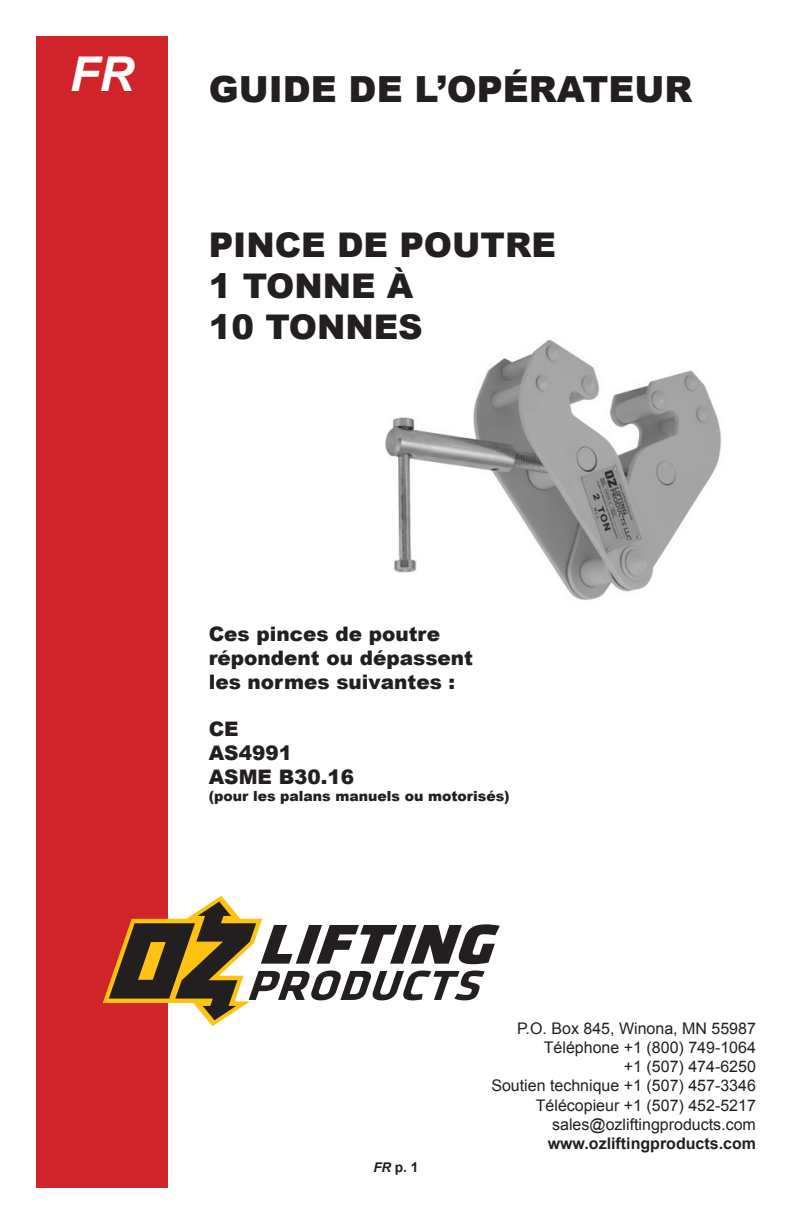
<style>
.page{position:relative;width:792px;height:1224px;background:#fff}
.page>*{position:absolute;margin:0;border:0;box-sizing:border-box;transform-origin:0 0}
.Paragraph{font:italic 700 48px "Arial";color:#fff}
.Cover_Title{font:900 36px "Arial";color:#231f20}
.Cover_Title-2{font:900 34px/40.8px "Arial";color:#231f20}
.t1{font:900 20px/24px "Arial";color:#231f20}
.Paragraph-2{font:16px/19.2px "Arial";color:#231f20;text-align:right}
.Paragraph-3{font:700 16px "Arial";color:#231f20}
.t2{font:900 14px "Arial";color:#231f20}
.pg_number{font:700 13.8px "Arial";color:#231f20}
.s1{font-style:italic;font-size:13.4px}
</style>
<div class="page">
<img style="left:385px;top:340px;width:337px;height:260px">
<div style="left:36px;top:36px;width:131px;height:1152px;background:#d1232a"></div>
<svg style="left:103px;top:896px;width:397px;height:130px"></svg>
<p class="Paragraph" style="left:70px;top:43px;width:65px">FR</p>
<p class="Cover_Title" style="left:209px;top:63px;width:485px">GUIDE DE L’OPÉRATEUR</p>
<p class="Cover_Title-2" style="left:209px;top:223px;width:349px">PINCE DE POUTRE</p>
<p class="Cover_Title-2" style="left:209px;top:264px;width:216px">1 TONNE À<br>10 TONNES</p>
<p class="t1" style="left:209px;top:621px;width:266px">Ces pinces de poutre répondent ou dépassent les normes suivantes :</p>
<p class="t1" style="left:209px;top:716px;width:31px">CE</p>
<p class="t1" style="left:209px;top:740px;width:85px">AS4991</p>
<p class="t1" style="left:209px;top:764px;width:147px">ASME B30.16</p>
<p class="t2" style="left:209px;top:786px;width:303px">(pour les palans manuels ou motorisés)</p>
<p class="pg_number" style="left:373px;top:1158px;width:47px"><span class="s1">FR</span> p. 1</p>
<p class="Paragraph-2" style="left:517px;top:1019px;width:240px">P.O. Box 845, Winona, MN 55987</p>
<p class="Paragraph-2" style="left:544px;top:1038px;width:214px">Téléphone +1 (800) 749-1064 +1 (507) 474-6250</p>
<p class="Paragraph-2" style="left:491px;top:1076px;width:266px">Soutien technique +1 (507) 457-3346</p>
<p class="Paragraph-2" style="left:536px;top:1095px;width:222px">Télécopieur +1 (507) 452-5217</p>
<p class="Paragraph-2" style="left:552px;top:1115px;width:205px">sales@ozliftingproducts.com</p>
<p class="Paragraph-3" style="left:548px;top:1133px;width:210px">www.ozliftingproducts.com</p>
</div>
